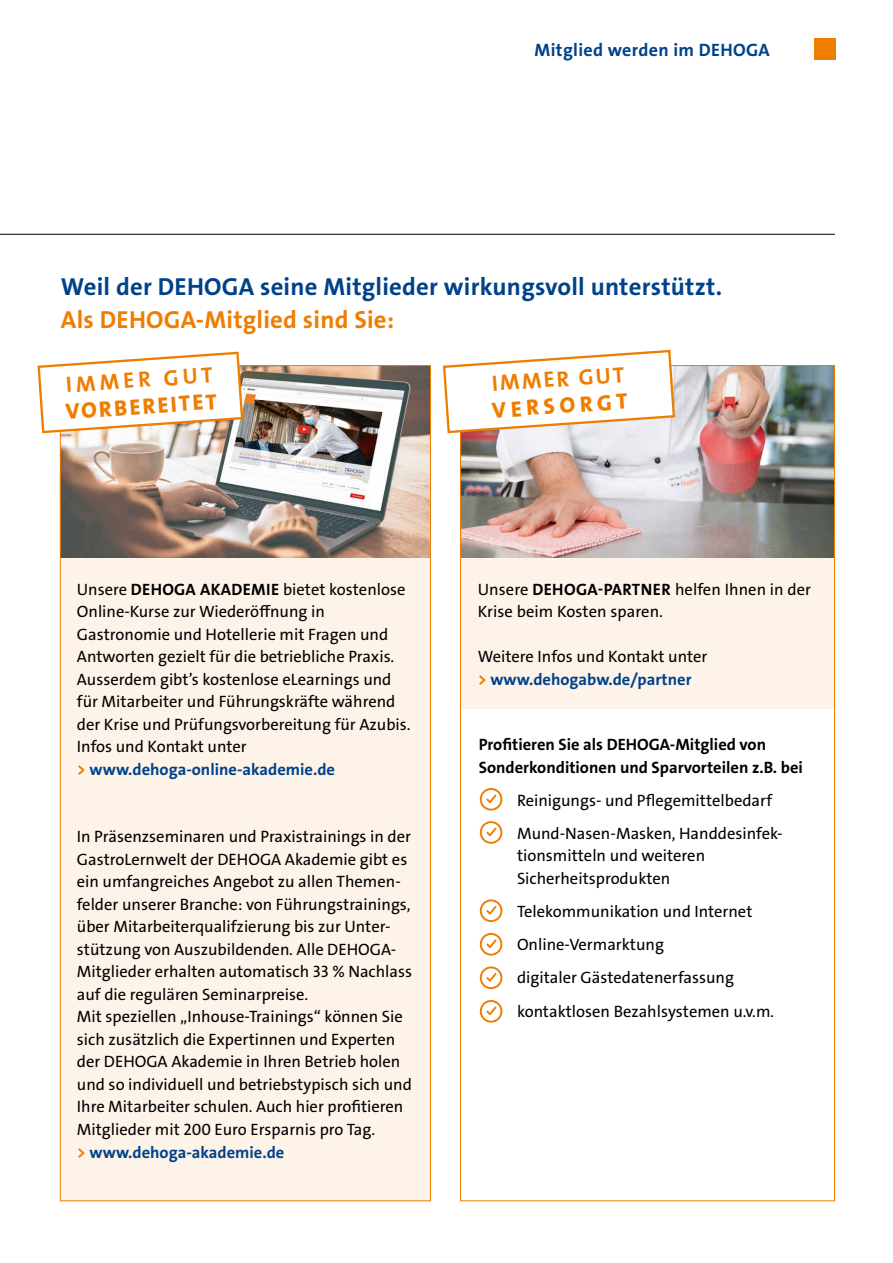
<style>
.page{position:relative;width:893px;height:1263px;background:#fff}
.page>*{position:absolute;margin:0;border:0;box-sizing:border-box;transform-origin:0 0}
.t1{font:700 24.75px "The Sans Os F";letter-spacing:.01em;color:#004289}
.t2{font:700 24.75px "The Sans Os F";letter-spacing:.01em;color:#ef7d00}
.t3{font:800 22.35px "The Sans Os F";color:#ef7d00}
.t4{font:700 22.35px "The Sans Os F";color:#ef7d00}
.t5{font:700 18px "The Sans Os F";letter-spacing:.02em;color:#004289}
.t6{font:16.5px/22.5px "The Sans Os F";color:#000}
.t7{font:700 16.5px/22.5px "The Sans Os F";color:#000}
.s1{font-weight:700}
.s2{font-weight:700;color:#ef7d00}
.s3{font-weight:700;color:#004289}
</style>
<div class="page">
<div style="left:814px;top:38px;width:22px;height:22px;background:#ef7d00"></div>
<div style="left:461px;top:558px;width:374px;height:151px;background:#fef3e8"></div>
<img style="left:462px;top:367px;width:371px;height:191px">
<div style="left:61px;top:558px;width:370px;height:643px;background:#fef3e8"></div>
<img style="left:62px;top:367px;width:367px;height:191px">
<hr style="left:0;top:234px;width:835px;height:1px;background:#000">
<svg style="left:479px;top:788px;width:24px;height:23px"></svg>
<svg style="left:479px;top:821px;width:24px;height:23px"></svg>
<svg style="left:479px;top:899px;width:24px;height:23px"></svg>
<svg style="left:479px;top:933px;width:24px;height:22px"></svg>
<svg style="left:479px;top:966px;width:24px;height:23px"></svg>
<svg style="left:479px;top:1000px;width:24px;height:22px"></svg>
<svg style="left:443px;top:349px;width:233px;height:85px"></svg>
<svg style="left:37px;top:351px;width:207px;height:83px"></svg>
<p class="t5" style="left:535px;top:38px;width:237px">Mitglied werden im DEHOGA</p>
<h1 class="t1" style="left:61px;top:270px;width:663px">Weil der DEHOGA seine Mitglieder wirkungsvoll unterstützt.</h1>
<h1 class="t2" style="left:61px;top:303px;width:335px">Als DEHOGA-Mitglied sind Sie:</h1>
<h2 class="t4" style="left:65px;top:371px;width:148px;rotate:-4deg">IMMER GUT</h2>
<h2 class="t3" style="left:65px;top:397px;width:153px;rotate:-4deg">VORBEREITET</h2>
<p class="t6" style="left:77px;top:578px;width:335px">Unsere <span class="s1">DEHOGA AKADEMIE</span> bietet kostenlose Online-Kurse zur Wiederöffnung in Gastronomie und Hotellerie mit Fragen und Antworten gezielt für die betriebliche Praxis.<br>Ausserdem gibt’s kostenlose eLearnings und für Mitarbeiter und Führungskräfte während der Krise und Prüfungsvorbereitung für Azubis.<br>Infos und Kontakt unter<br><span class="s2">&gt;</span> <span class="s3">www.dehoga-online-akademie.de</span></p>
<p class="t6" style="left:77px;top:826px;width:337px">In Präsenzseminaren und Praxistrainings in der GastroLernwelt der DEHOGA Akademie gibt es ein umfangreiches Angebot zu allen Themen&shy;felder unserer Branche: von Führungstrainings, über Mitarbeiterqualifzierung bis zur Unter&shy;stützung von Auszubildenden. Alle DEHOGA-Mitglieder erhalten automatisch 33 % Nachlass auf die regulären Seminarpreise.<br>Mit speziellen „Inhouse-Trainings“ können Sie sich zusätzlich die Expertinnen und Experten der DEHOGA Akademie in Ihren Betrieb holen und so individuell und betriebstypisch sich und Ihre Mitarbeiter schulen. Auch hier profitieren Mitglieder mit 200 Euro Ersparnis pro Tag.<br><span class="s2">&gt;</span> <span class="s3">www.dehoga-akademie.de</span></p>
<h2 class="t4" style="left:491px;top:369px;width:134px;rotate:-4deg">IMMER GUT</h2>
<h2 class="t3" style="left:491px;top:396px;width:137px;rotate:-4deg">VERSORGT</h2>
<p class="t6" style="left:478px;top:578px;width:335px">Unsere <span class="s1">DEHOGA-PARTNER</span> helfen Ihnen in der<br>Krise beim Kosten sparen.</p>
<p class="t6" style="left:478px;top:646px;width:231px">Weitere Infos und Kontakt unter <span class="s2">&gt;</span> <span class="s3">www.dehogabw.de/partner</span></p>
<p class="t7" style="left:479px;top:733px;width:326px">Profitieren Sie als DEHOGA-Mitglied von<br>Sonderkonditionen und Sparvorteilen z.B. bei</p>
<p class="t6" style="left:517px;top:784px;width:267px;line-height:33.2px">Reinigungs- und Pflegemittelbedarf<br>Mund-Nasen-Masken, Handdesinfek-</p>
<p class="t6" style="left:517px;top:845px;width:190px">tionsmitteln und weiteren<br>Sicherheitsprodukten</p>
<p class="t6" style="left:517px;top:895px;width:259px;line-height:33.2px">Telekommunikation und Internet<br>Online-Vermarktung<br>digitaler Gästedatenerfassung kontaktlosen Bezahlsystemen u.v.m.</p>
</div>
